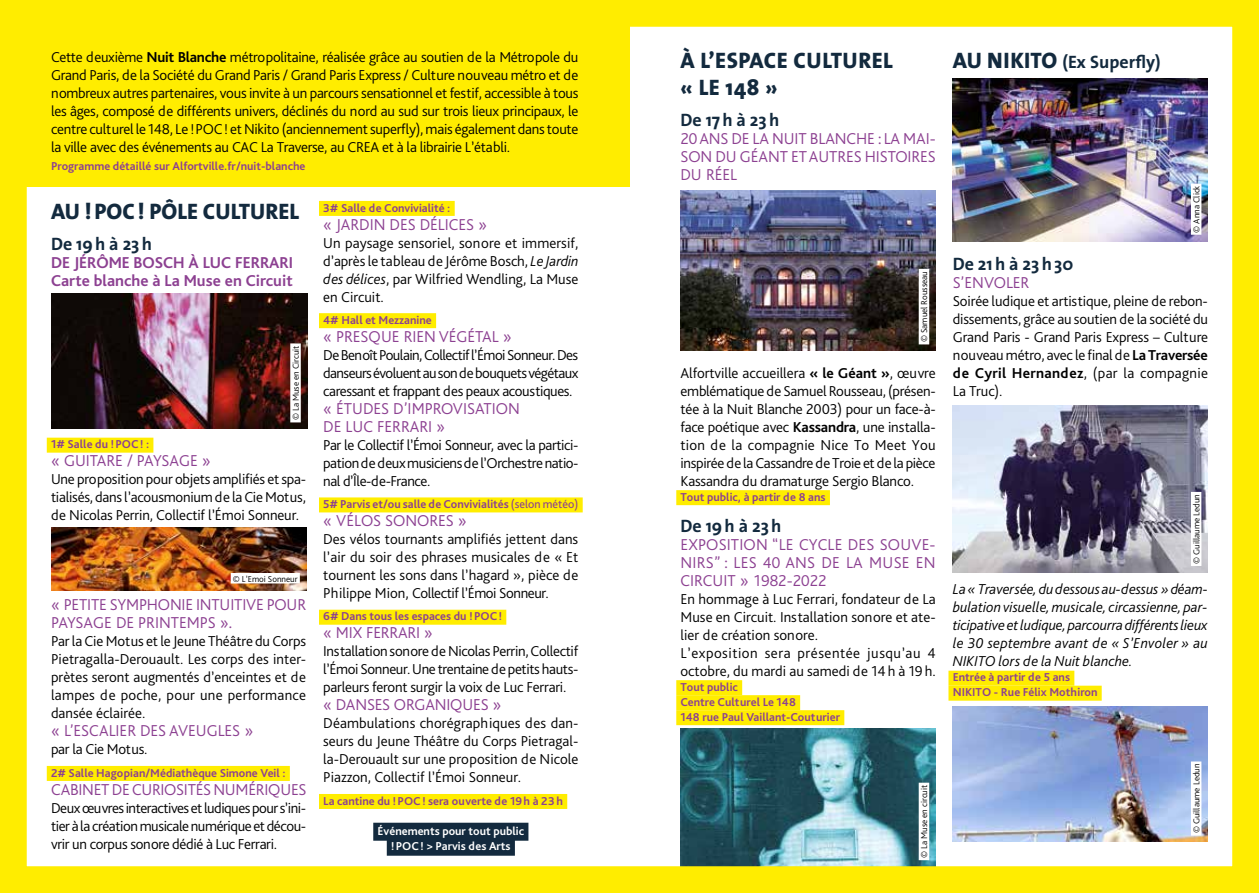
<style>
.page{position:relative;width:1259px;height:893px;background:#fff}
.page>*{position:absolute;margin:0;border:0;box-sizing:border-box;transform-origin:0 0}
.t1{font:800 22.5px/27px "The Sans";letter-spacing:.01em;color:#132a3e}
.t2{font:700 18px "The Sans";color:#132a3e}
.t3{font:300 16.5px/18px "Bliss";color:#8c4091;text-align:justify}
.t4{font:700 16.5px/18px "Bliss";color:#8c4091}
.t5{font:300 15px/18px "Bliss Pro";letter-spacing:-.01em;color:#000;text-align:justify}
.t6{font:italic 300 15px/18px "Bliss Pro";letter-spacing:.01em;color:#000;text-align:justify}
.t7{font:700 12px/15px "Bliss Pro";color:#8c4091}
.t8{font:700 12px/15px "Bliss Pro";color:#fff;text-align:center}
.t9{font:300 9px "Bliss Pro";color:#000}
.s1{font-weight:700}
.s2{font-style:italic}
.s3{font-weight:400}
.s4{font-weight:800;font-size:22.5px}
</style>
<div class="page">
<img style="left:0;top:0;width:1259px;height:893px">
<p class="t5" style="left:51px;top:47px;width:529px">Cette deuxième <span class="s1">Nuit Blanche</span> métropolitaine, réalisée grâce au soutien de la Métropole du Grand Paris, de la Société du Grand Paris / Grand Paris Express / Culture nouveau métro et de nombreux autres partenaires, vous invite à un parcours sensationnel et festif, accessible à tous les âges, composé de différents univers, déclinés du nord au sud sur trois lieux principaux, le centre culturel le 148, Le !POC! et Nikito (anciennement superfly), mais également dans toute la ville avec des événements au CAC La Traverse, au CREA et à la librairie L’établi.</p>
<p class="t7" style="left:51px;top:158px;width:256px">Programme détaillé sur Alfortville.fr/nuit-blanche</p>
<h1 class="t1" style="left:51px;top:198px;width:250px">AU !POC! PÔLE CULTUREL</h1>
<p class="t2" style="left:51px;top:229px;width:103px">De 19h à 23h</p>
<p class="t4" style="left:51px;top:254px;width:244px">DE JÉRÔME BOSCH À LUC FERRARI<br>Carte blanche à La Muse en Circuit</p>
<p class="t9" style="left:290px;top:420px;width:76px;rotate:-90deg">© La Muse en Circuit</p>
<p class="t7" style="left:51px;top:436px;width:100px">1# Salle du !POC! :</p>
<p class="t3" style="left:51px;top:452px;width:161px">« GUITARE / PAYSAGE »</p>
<p class="t5" style="left:51px;top:470px;width:257px">Une proposition pour objets amplifiés et spa&shy;tialisés, dans l’acousmonium de la Cie Motus, de Nicolas Perrin, Collectif l’Émoi Sonneur.</p>
<p class="t9" style="left:233px;top:573px;width:66px">© L’Emoi Sonneur</p>
<p class="t3" style="left:51px;top:596px;width:256px">« PETITE SYMPHONIE INTUITIVE POUR<br>PAYSAGE DE PRINTEMPS ».</p>
<p class="t5" style="left:51px;top:632px;width:257px">Par la Cie Motus et le Jeune Théâtre du Corps Pietragalla-Derouault. Les corps des inter&shy;prètes seront augmentés d’enceintes et de lampes de poche, pour une performance dansée éclairée.</p>
<p class="t3" style="left:51px;top:722px;width:204px">« L’ESCALIER DES AVEUGLES »</p>
<p class="t5" style="left:51px;top:740px;width:98px">par la Cie Motus.</p>
<p class="t7" style="left:51px;top:765px;width:236px">2# Salle Hagopian/Médiathèque Simone Veil :</p>
<p class="t3" style="left:51px;top:780px;width:257px">CABINET DE CURIOSITÉS NUMÉRIQUES</p>
<p class="t5" style="left:51px;top:798px;width:257px">Deux œuvres interactives et ludiques pour s’ini&shy;tier à la création musicale numérique et décou&shy;vrir un corpus sonore dédié à Luc Ferrari.</p>
<p class="t7" style="left:323px;top:200px;width:129px">3# Salle de Convivialité :</p>
<p class="t3" style="left:323px;top:215px;width:165px">« JARDIN DES DÉLICES »</p>
<p class="t5" style="left:323px;top:233px;width:257px">Un paysage sensoriel, sonore et immersif, d’après le tableau de Jérôme Bosch, <span class="s2">Le Jardin des délices</span>, par Wilfried Wendling, La Muse en Circuit.</p>
<p class="t7" style="left:323px;top:312px;width:110px">4# Hall et Mezzanine</p>
<p class="t3" style="left:323px;top:328px;width:190px">« PRESQUE RIEN VÉGÉTAL »</p>
<p class="t5" style="left:323px;top:345px;width:257px">De Benoît Poulain, Collectif l’Émoi Sonneur. Des danseurs évoluent au son de bouquets végétaux caressant et frappant des peaux acoustiques.</p>
<p class="t3" style="left:323px;top:400px;width:198px">« ÉTUDES D’IMPROVISATION<br>DE LUC FERRARI »</p>
<p class="t5" style="left:323px;top:435px;width:257px">Par le Collectif l’Émoi Sonneur, avec la partici&shy;pation de deux musiciens de l’Orchestre natio&shy;nal d’Île-de-France.</p>
<p class="t7" style="left:323px;top:496px;width:257px">5# Parvis et/ou salle de Convivialités <span class="s3">(selon météo)</span></p>
<p class="t3" style="left:323px;top:512px;width:145px">« VÉLOS SONORES »</p>
<p class="t5" style="left:323px;top:530px;width:257px">Des vélos tournants amplifiés jettent dans l’air du soir des phrases musicales de « Et tournent les sons dans l’hagard », pièce de Philippe Mion, Collectif l’Émoi Sonneur.</p>
<p class="t7" style="left:323px;top:609px;width:180px">6# Dans tous les espaces du !POC!</p>
<p class="t3" style="left:323px;top:624px;width:111px">« MIX FERRARI »</p>
<p class="t5" style="left:323px;top:642px;width:257px">Installation sonore de Nicolas Perrin, Collectif l’Émoi Sonneur. Une trentaine de petits hauts&shy;parleurs feront surgir la voix de Luc Ferrari.</p>
<p class="t3" style="left:323px;top:696px;width:180px">« DANSES ORGANIQUES »</p>
<p class="t5" style="left:323px;top:714px;width:257px">Déambulations chorégraphiques des dan&shy;seurs du Jeune Théâtre du Corps Pietragal&shy;la-Derouault sur une proposition de Nicole Piazzon, Collectif l’Émoi Sonneur.</p>
<p class="t7" style="left:323px;top:793px;width:241px">La cantine du !POC! sera ouverte de 19h à 23h</p>
<p class="t8" style="left:377px;top:824px;width:148px">Événements pour tout public !POC! &gt; Parvis des Arts</p>
<h1 class="t1" style="left:680px;top:46px;width:214px">À L’ESPACE CULTUREL « LE 148 »</h1>
<p class="t2" style="left:680px;top:105px;width:100px">De 17h à 23h</p>
<p class="t3" style="left:680px;top:130px;width:257px">20 ANS DE LA NUIT BLANCHE : LA MAI-SON DU GÉANT ET AUTRES HISTOIRES DU RÉEL</p>
<p class="t9" style="left:918px;top:342px;width:73px;rotate:-90deg">© Samuel Rousseau</p>
<p class="t5" style="left:680px;top:363px;width:257px">Alfortville accueillera <span class="s1">« le Géant »</span>, œuvre emblématique de Samuel Rousseau, (présen&shy;tée à la Nuit Blanche 2003) pour un face-à&shy;face poétique avec <span class="s1">Kassandra</span>, une installa&shy;tion de la compagnie Nice To Meet You inspirée de la Cassandre de Troie et de la pièce Kassandra du dramaturge Sergio Blanco.</p>
<p class="t7" style="left:680px;top:489px;width:147px">Tout public, à partir de 8 ans</p>
<p class="t2" style="left:680px;top:511px;width:103px">De 19h à 23h</p>
<p class="t3" style="left:680px;top:536px;width:256px">EXPOSITION “LE CYCLE DES SOUVE-NIRS” : LES 40 ANS DE LA MUSE EN CIRCUIT » 1982-2022</p>
<p class="t5" style="left:680px;top:589px;width:257px;text-align:left">En hommage à Luc Ferrari, fondateur de La Muse en Circuit. Installation sonore et ate&shy;lier de création sonore.<br>L’exposition sera présentée jusqu’au 4 octobre, du mardi au samedi de 14h à 19h.</p>
<p class="t7" style="left:680px;top:679px;width:161px">Tout public<br>Centre Culturel Le 148<br>148 rue Paul Vaillant-Couturier</p>
<p class="t9" style="left:918px;top:858px;width:75px;rotate:-90deg">© La Muse en circuit</p>
<p class="t2" style="left:952px;top:47px;width:209px"><span class="s4">AU NIKITO</span> (Ex Superfly)</p>
<p class="t9" style="left:1190px;top:233px;width:48px;rotate:-90deg">© Anna Click</p>
<p class="t2" style="left:952px;top:249px;width:122px">De 21h à 23h30</p>
<p class="t3" style="left:952px;top:274px;width:78px">S’ENVOLER</p>
<p class="t5" style="left:952px;top:292px;width:257px">Soirée ludique et artistique, pleine de rebon&shy;dissements, grâce au soutien de la société du Grand Paris - Grand Paris Express – Culture nouveau métro, avec le final de <span class="s1">La Traversée de Cyril Hernandez</span>, (par la compagnie La Truc).</p>
<p class="t9" style="left:1190px;top:564px;width:71px;rotate:-90deg">© Guillaume Ledun</p>
<p class="t6" style="left:952px;top:580px;width:257px">La « Traversée, du dessous au-dessus » déam&shy;bulation visuelle, musicale, circassienne, par&shy;ticipative et ludique, parcourra différents lieux le 30 septembre avant de « S’Envoler » au NIKITO lors de la Nuit blanche.</p>
<p class="t7" style="left:952px;top:669px;width:146px">Entrée à partir de 5 ans<br>NIKITO - Rue Félix Mothiron</p>
<p class="t9" style="left:1190px;top:833px;width:71px;rotate:-90deg">© Guillaume Ledun</p>
</div>
